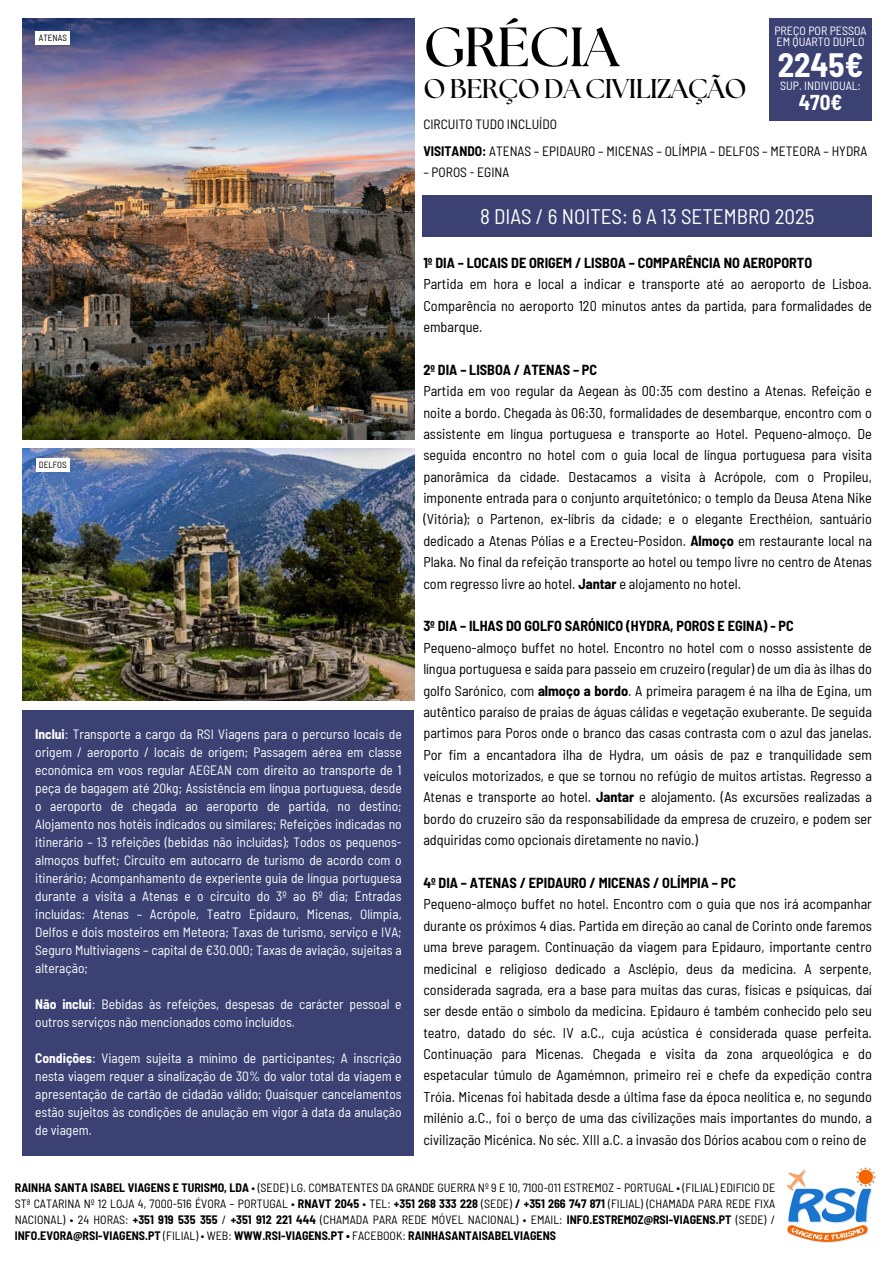
<style>
.page{position:relative;width:894px;height:1264px;background:#fff}
.page>*{position:absolute;margin:0;border:0;box-sizing:border-box;transform-origin:0 0}
.t1{font:700 55.2px "The Seasons";letter-spacing:-.02em;color:#000}
.t2{font:700 semi-condensed 33px "Barlow";color:#fff}
.t3{font:700 27px "The Seasons";letter-spacing:-.02em;color:#000}
.t4{font:semi-condensed 21px "Barlow";color:#fff}
.t5{font:700 semi-condensed 21px "Barlow";color:#fff}
.t6{font:semi-condensed 14.25px/21.3px "Barlow";color:#000}
.t7{font:semi-condensed 13.5px/18px "Barlow";color:#fff;text-align:justify}
.t8{font:semi-condensed 13.5px "Barlow";color:#000}
.t9{font:semi-condensed 12px/16px "Barlow";color:#000;text-align:justify}
.t10{font:semi-condensed 12px/11.2px "Barlow";color:#fff}
.t11{font:semi-condensed 9px "Barlow";color:#000}
.s1{font-weight:700}
</style>
<div class="page">
<img style="left:786px;top:1167px;width:90px;height:75px">
<div style="left:22px;top:710px;width:392px;height:444px;background:#3b4173"></div>
<div style="left:422px;top:195px;width:449px;height:42px;background:#3b4173"></div>
<img style="left:22px;top:18px;width:392px;height:421px">
<div style="left:769px;top:18px;width:102px;height:103px;background:#3b4173"></div>
<img style="left:22px;top:448px;width:392px;height:252px">
<div style="left:36px;top:31px;width:34px;height:13px;background:#fefffc"></div>
<div style="left:36px;top:458px;width:34px;height:14px;background:#fefffc"></div>
<h4 class="t11" style="left:39px;top:32px;width:30px">ATENAS</h4>
<h3 class="t1" style="left:423px;top:22px;width:197px">GRÉCIA</h3>
<h3 class="t3" style="left:423px;top:76px;width:324px">O BERÇO DA CIVILIZAÇÃO</h3>
<h2 class="t8" style="left:423px;top:143px;width:445px"><span class="s1">VISITANDO:</span> ATENAS – EPIDAURO – MICENAS – OLÍMPIA – DELFOS – METEORA – HYDRA</h2>
<h2 class="t8" style="left:423px;top:163px;width:87px">– POROS - EGINA</h2>
<p class="t10" style="left:774px;top:24px;width:94px">PREÇO POR PESSOA<br>EM QUARTO DUPLO</p>
<p class="t2" style="left:777px;top:44px;width:87px">2245€</p>
<p class="t10" style="left:780px;top:79px;width:82px">SUP. INDIVIDUAL:</p>
<p class="t5" style="left:798px;top:89px;width:45px">470€</p>
<h4 class="t8" style="left:423px;top:115px;width:135px">CIRCUITO TUDO INCLUÍDO</h4>
<p class="t4" style="left:480px;top:203px;width:336px">8 DIAS / 6 NOITES: 6 A 13 SETEMBRO 2025</p>
<p class="t6" style="left:423px;top:251px;width:450px"><span class="s1">1º DIA – LOCAIS DE ORIGEM / LISBOA – COMPARÊNCIA NO AEROPORTO<br></span>Partida em hora e local a indicar e transporte até ao aeroporto de Lisboa.<br>Comparência no aeroporto 120 minutos antes da partida, para formalidades de embarque.</p>
<p class="t6" style="left:423px;top:358px;width:450px"><span class="s1">2º DIA – LISBOA / ATENAS – PC<br></span>Partida em voo regular da Aegean às 00:35 com destino a Atenas. Refeição e noite a bordo. Chegada às 06:30, formalidades de desembarque, encontro com o assistente em língua portuguesa e transporte ao Hotel. Pequeno-almoço. De seguida encontro no hotel com o guia local de língua portuguesa para visita panorâmica da cidade. Destacamos a visita à Acrópole, com o Propileu, imponente entrada para o conjunto arquitetónico; o templo da Deusa Atena Nike (Vitória); o Partenon, ex-líbris da cidade; e o elegante Erecthéion, santuário dedicado a Atenas Pólias e a Erecteu-Posidon. <span class="s1">Almoço</span> em restaurante local na Plaka. No final da refeição transporte ao hotel ou tempo livre no centro de Atenas com regresso livre ao hotel. <span class="s1">Jantar</span> e alojamento no hotel.</p>
<h4 class="t6" style="left:423px;top:615px;width:450px"><span class="s1">3º DIA – ILHAS DO GOLFO SARÓNICO (HYDRA, POROS E EGINA) - PC </span>Pequeno-almoço buffet no hotel. Encontro no hotel com o nosso assistente de língua portuguesa e saída para passeio em cruzeiro (regular) de um dia às ilhas do golfo Sarónico, com <span class="s1">almoço a bordo</span>. A primeira paragem é na ilha de Egina, um autêntico paraíso de praias de águas cálidas e vegetação exuberante. De seguida partimos para Poros onde o branco das casas contrasta com o azul das janelas.<br>Por fim a encantadora ilha de Hydra, um oásis de paz e tranquilidade sem veículos motorizados, e que se tornou no refúgio de muitos artistas. Regresso a Atenas e transporte ao hotel. <span class="s1">Jantar</span> e alojamento. (As excursões realizadas a bordo do cruzeiro são da responsabilidade da empresa de cruzeiro, e podem ser adquiridas como opcionais diretamente no navio.)</h4>
<h4 class="t6" style="left:423px;top:871px;width:450px"><span class="s1">4º DIA – ATENAS / EPIDAURO / MICENAS / OLÍMPIA – PC<br></span>Pequeno-almoço buffet no hotel. Encontro com o guia que nos irá acompanhar durante os próximos 4 dias. Partida em direção ao canal de Corinto onde faremos uma breve paragem. Continuação da viagem para Epidauro, importante centro medicinal e religioso dedicado a Asclépio, deus da medicina. A serpente, considerada sagrada, era a base para muitas das curas, físicas e psíquicas, daí ser desde então o símbolo da medicina. Epidauro é também conhecido pelo seu teatro, datado do séc. IV a.C., cuja acústica é considerada quase perfeita.<br>Continuação para Micenas. Chegada e visita da zona arqueológica e do espetacular túmulo de Agamémnon, primeiro rei e chefe da expedição contra Tróia. Micenas foi habitada desde a última fase da época neolítica e, no segundo milénio a.C., foi o berço de uma das civilizações mais importantes do mundo, a civilização Micénica. No séc. XIII a.C. a invasão dos Dórios acabou com o reino de</h4>
<h4 class="t9" style="left:15px;top:1179px;width:761px"><span class="s1">RAINHA SANTA ISABEL VIAGENS E TURISMO, LDA</span> • (SEDE) LG. COMBATENTES DA GRANDE GUERRA Nº 9 E 10, 7100-011 ESTREMOZ – PORTUGAL • (FILIAL) EDIFICIO DE STª CATARINA Nº 12 LOJA 4, 7000-516 ÉVORA – PORTUGAL • <span class="s1">RNAVT 2045</span> • TEL: <span class="s1">+351 268 333 228</span> (SEDE) <span class="s1">/ +351 266 747 871</span> (FILIAL) (CHAMADA PARA REDE FIXA NACIONAL) • 24 HORAS: <span class="s1">+351 919 535 355</span> / <span class="s1">+351 912 221 444</span> (CHAMADA PARA REDE MÓVEL NACIONAL) • EMAIL: <span class="s1">INFO.ESTREMOZ@RSI-VIAGENS.PT</span> (SEDE) / <span class="s1">INFO.EVORA@RSI-VIAGENS.PT</span> (FILIAL) • WEB: <span class="s1">WWW.RSI-VIAGENS.PT •</span> FACEBOOK: <span class="s1">RAINHASANTAISABELVIAGENS</span></h4>
<h4 class="t11" style="left:39px;top:459px;width:29px">DELFOS</h4>
<h1 class="t7" style="left:35px;top:724px;width:368px"><span class="s1">Inclui</span>: Transporte a cargo da RSI Viagens para o percurso locais de origem / aeroporto / locais de origem; Passagem aérea em classe económica em voos regular AEGEAN com direito ao transporte de 1 peça de bagagem até 20kg; Assistência em língua portuguesa, desde o aeroporto de chegada ao aeroporto de partida, no destino; Alojamento nos hotéis indicados ou similares; Refeições indicadas no itinerário – 13 refeições (bebidas não incluídas); Todos os pequenos&shy;almoços buffet; Circuito em autocarro de turismo de acordo com o itinerário; Acompanhamento de experiente guia de língua portuguesa durante a visita a Atenas e o circuito do 3º ao 6º dia; Entradas incluídas: Atenas – Acrópole, Teatro Epidauro, Micenas, Olímpia, Delfos e dois mosteiros em Meteora; Taxas de turismo, serviço e IVA; Seguro Multiviagens – capital de €30.000; Taxas de aviação, sujeitas a alteração;</h1>
<h5 class="t7" style="left:35px;top:994px;width:368px"><span class="s1">Não inclui</span>: Bebidas às refeições, despesas de carácter pessoal e outros serviços não mencionados como incluídos.</h5>
<h3 class="t7" style="left:35px;top:1048px;width:368px"><span class="s1">Condições</span>: Viagem sujeita a mínimo de participantes; A inscrição nesta viagem requer a sinalização de 30% do valor total da viagem e apresentação de cartão de cidadão válido; Quaisquer cancelamentos estão sujeitos às condições de anulação em vigor à data da anulação de viagem.</h3>
</div>
